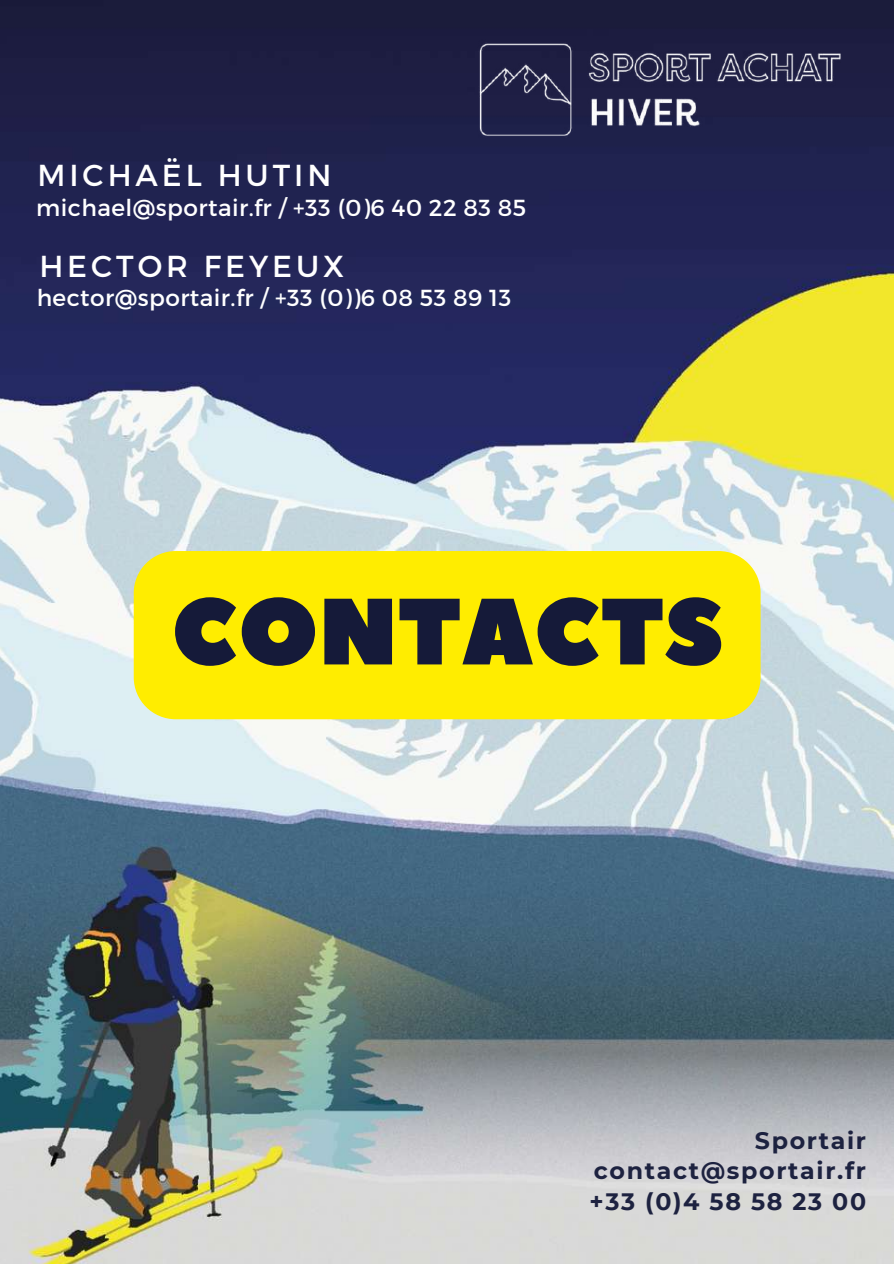
<style>
.page{position:relative;width:894px;height:1264px;background:#fff}
.page>*{position:absolute;margin:0;border:0;box-sizing:border-box;transform-origin:0 0}
.t1{font:93.9px "Peace Sans";color:#151a39}
.t2{font:30.3px "Montserrat";letter-spacing:.13em;color:#fff}
.t3{font:700 23.7px/30.5px "Montserrat";letter-spacing:.07em;color:#1d2240;text-align:justify}
.t4{font:23.25px "Montserrat";letter-spacing:.02em;color:#fff}
</style>
<div class="page">
<img style="left:0;top:0;width:893px;height:1263px">
<img style="left:472px;top:34px;width:394px;height:111px">
<div style="left:134px;top:551px;width:626px;height:168px;background:#ffed00;border-radius:42px"></div>
<h2 class="t2" style="left:38px;top:156px;width:295px">MICHAËL HUTIN</h2>
<p class="t4" style="left:36px;top:192px;width:491px">michael@sportair.fr / +33 (0)6 40 22 83 85</p>
<h2 class="t2" style="left:39px;top:247px;width:306px">HECTOR FEYEUX</h2>
<p class="t4" style="left:37px;top:283px;width:476px">hector@sportair.fr / +33 (0))6 08 53 89 13</p>
<h1 class="t1" style="left:171px;top:569px;width:553px">CONTACTS</h1>
<p class="t3" style="left:589px;top:1125px;width:278px;text-indent:165px">Sportair contact@sportair.fr +33 (0)4 58 58 23 00</p>
</div>
